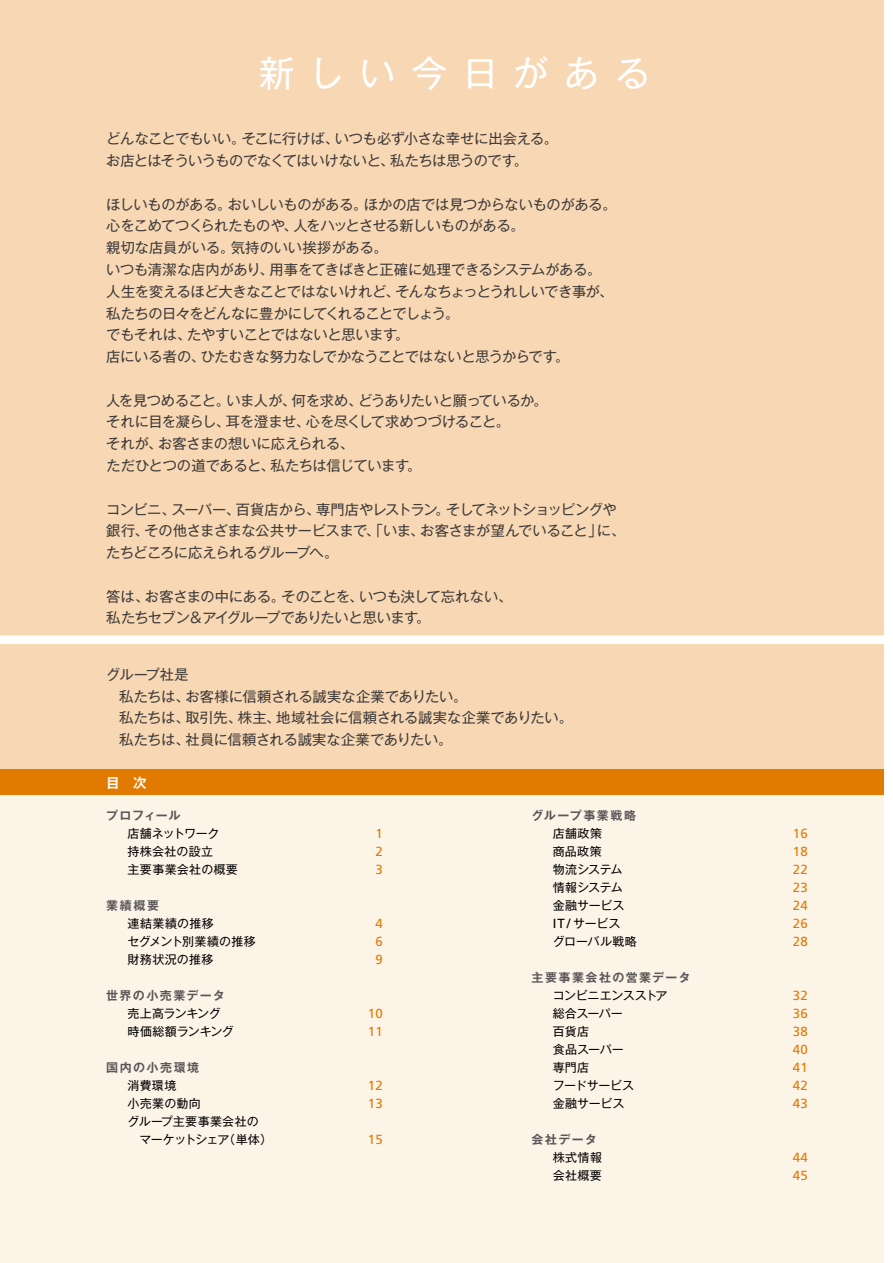
<style>
.page{position:relative;width:893px;height:1263px;background:#fff}
.page>*{position:absolute;margin:0;border:0;box-sizing:border-box;transform-origin:0 0}
.t1{font:36px "Gothic MB101 Pro";letter-spacing:.42em;color:#fff}
.t2{font:14.25px/21.8px "Gothic MB101 Pro";letter-spacing:-.02em;color:#3e3a39}
.t3{font:14.25px/21.8px "Gothic MB101 Pro";letter-spacing:-.04em;color:#3e3a39}
.t4{font:700 13.5px "Gothic MB101 Pro De";color:#fff}
.t5{font:13.2px "Frutiger";letter-spacing:.025em;color:#e17a00}
.t6{font:12px/18px "Gothic MB101 Pro";letter-spacing:.005em;color:#000}
.t7{font:700 12px "Gothic MB101 Pro De";letter-spacing:.115em;color:#595757}
.t8{font:12px "Gothic MB101 Pro";letter-spacing:.03em;color:#000}
.t9{font:12px "Gothic MB101 Pro";letter-spacing:-.035em;color:#000}
.t10{font:12px "Gothic MB101 Pro";letter-spacing:-.03em;color:#000}
.t11{font:12px "Gothic MB101 Pro";letter-spacing:-.015em;color:#000}
.t12{font:12px "Gothic MB101 Pro";letter-spacing:-.045em;color:#000}
.t13{font:12px "Gothic MB101 Pro";letter-spacing:.025em;color:#000}
.t14{font:12px "Gothic MB101 Pro";letter-spacing:-.025em;color:#000}
.s1{font-family:"Frutiger";font-size:13.2px}
</style>
<div class="page">
<div style="left:0;top:795px;width:893px;height:468px;background:#fdf4e8"></div>
<div style="left:0;top:0;width:893px;height:795px;background:#f8d8b4"></div>
<div style="left:0;top:770px;width:893px;height:25px;background:#e17a00"></div>
<div style="left:0;top:635px;width:884px;height:9px;background:#fff"></div>
<div style="left:884px;top:0;width:9px;height:1263px;background:#fff"></div>
<h1 class="t1" style="left:259px;top:43px;width:394px">新しい今日がある</h1>
<p class="t2" style="left:106px;top:126px;width:453px">どんなことでもいい。そこに行けば、いつも必ず小さな幸せに出会える。お店とはそういうものでなくてはいけないと、私たちは思うのです。</p>
<p class="t2" style="left:106px;top:191px;width:512px">ほしいものがある。おいしいものがある。ほかの店では見つからないものがある。心をこめてつくられたものや、人をハッとさせる新しいものがある。<br>親切な店員がいる。気持のいい挨拶がある。<br>いつも清潔な店内があり、用事をてきぱきと正確に処理できるシステムがある。人生を変えるほど大きなことではないけれど、そんなちょっとうれしいでき事が、私たちの日々をどんなに豊かにしてくれることでしょう。<br>でもそれは、たやすいことではないと思います。<br>店にいる者の、ひたむきな努力なしでかなうことではないと思うからです。</p>
<p class="t2" style="left:106px;top:387px;width:443px">人を見つめること。いま人が、何を求め、どうありたいと願っているか。それに目を凝らし、耳を澄ませ、心を尽くして求めつづけること。<br>それが、お客さまの想いに応えられる、<br>ただひとつの道であると、私たちは信じています。</p>
<p class="t3" style="left:106px;top:496px;width:520px">コンビニ、スーパー、百貨店から、専門店やレストラン。そしてネットショッピングや銀行、その他さまざまな公共サービスまで、「いま、お客さまが望んでいること」に、たちどころに応えられるグループへ。</p>
<p class="t2" style="left:106px;top:583px;width:408px">答は、お客さまの中にある。そのことを、いつも決して忘れない、私たちセブン＆アイグループでありたいと思います。</p>
<p class="t2" style="left:119px;top:661px;width:455px;text-indent:-13px">グループ社是<br>私たちは、お客様に信頼される誠実な企業でありたい。<br>私たちは、取引先、株主、地域社会に信頼される誠実な企業でありたい。私たちは、社員に信頼される誠実な企業でありたい。</p>
<p class="t4" style="left:106px;top:771px;width:42px">目 次</p>
<p class="t7" style="left:106px;top:805px;width:76px">プロフィール</p>
<p class="t9" style="left:128px;top:823px;width:94px">店舗ネットワーク</p>
<p class="t5" style="left:375px;top:825px;width:9px">1</p>
<p class="t13" style="left:128px;top:841px;width:87px">持株会社の設立</p>
<p class="t5" style="left:375px;top:843px;width:9px">2</p>
<p class="t8" style="left:128px;top:859px;width:112px">主要事業会社の概要</p>
<p class="t5" style="left:375px;top:861px;width:9px">3</p>
<p class="t7" style="left:106px;top:895px;width:54px">業績概要</p>
<p class="t8" style="left:128px;top:913px;width:88px">連結業績の推移</p>
<p class="t5" style="left:375px;top:915px;width:9px">4</p>
<p class="t10" style="left:128px;top:931px;width:130px">セグメント別業績の推移</p>
<p class="t5" style="left:375px;top:933px;width:9px">6</p>
<p class="t8" style="left:128px;top:949px;width:87px">財務状況の推移</p>
<p class="t5" style="left:375px;top:951px;width:9px">9</p>
<p class="t7" style="left:106px;top:985px;width:120px">世界の小売業データ</p>
<p class="t12" style="left:128px;top:1003px;width:95px">売上高ランキング</p>
<p class="t5" style="left:368px;top:1005px;width:17px">10</p>
<p class="t11" style="left:128px;top:1021px;width:108px">時価総額ランキング</p>
<p class="t5" style="left:368px;top:1023px;width:17px">11</p>
<p class="t7" style="left:106px;top:1057px;width:94px">国内の小売環境</p>
<p class="t6" style="left:128px;top:1074px;width:50px">消費環境</p>
<p class="t5" style="left:368px;top:1077px;width:17px">12</p>
<p class="t6" style="left:128px;top:1092px;width:75px">小売業の動向</p>
<p class="t5" style="left:368px;top:1095px;width:17px">13</p>
<p class="t6" style="left:140px;top:1110px;width:134px;text-indent:-12px">グループ主要事業会社のマーケットシェア（単体）</p>
<p class="t5" style="left:368px;top:1131px;width:17px">15</p>
<p class="t7" style="left:531px;top:805px;width:106px">グループ事業戦略</p>
<p class="t6" style="left:553px;top:822px;width:51px">店舗政策</p>
<p class="t5" style="left:793px;top:825px;width:17px">16</p>
<p class="t6" style="left:553px;top:840px;width:51px">商品政策</p>
<p class="t5" style="left:793px;top:843px;width:17px">18</p>
<p class="t6" style="left:553px;top:858px;width:71px">物流システム</p>
<p class="t5" style="left:793px;top:861px;width:17px">22</p>
<p class="t6" style="left:553px;top:876px;width:71px">情報システム</p>
<p class="t5" style="left:793px;top:879px;width:17px">23</p>
<p class="t6" style="left:553px;top:894px;width:73px">金融サービス</p>
<p class="t5" style="left:793px;top:897px;width:17px">24</p>
<p class="t6" style="left:553px;top:912px;width:69px"><span class="s1">IT /</span> サービス</p>
<p class="t5" style="left:793px;top:915px;width:17px">26</p>
<p class="t6" style="left:553px;top:930px;width:86px">グローバル戦略</p>
<p class="t5" style="left:793px;top:933px;width:17px">28</p>
<p class="t7" style="left:531px;top:967px;width:161px">主要事業会社の営業データ</p>
<p class="t9" style="left:553px;top:985px;width:116px">コンビニエンスストア</p>
<p class="t5" style="left:793px;top:987px;width:17px">32</p>
<p class="t6" style="left:553px;top:1002px;width:72px">総合スーパー</p>
<p class="t5" style="left:793px;top:1005px;width:17px">36</p>
<p class="t6" style="left:553px;top:1020px;width:38px">百貨店</p>
<p class="t5" style="left:793px;top:1023px;width:17px">38</p>
<p class="t6" style="left:553px;top:1038px;width:72px">食品スーパー</p>
<p class="t5" style="left:793px;top:1041px;width:17px">40</p>
<p class="t6" style="left:553px;top:1056px;width:38px">専門店</p>
<p class="t5" style="left:793px;top:1059px;width:17px">41</p>
<p class="t14" style="left:553px;top:1075px;width:83px">フードサービス</p>
<p class="t5" style="left:793px;top:1077px;width:17px">42</p>
<p class="t6" style="left:553px;top:1092px;width:73px">金融サービス</p>
<p class="t5" style="left:793px;top:1095px;width:17px">43</p>
<p class="t7" style="left:531px;top:1129px;width:67px">会社データ</p>
<p class="t6" style="left:553px;top:1146px;width:51px">株式情報</p>
<p class="t5" style="left:793px;top:1149px;width:17px">44</p>
<p class="t6" style="left:553px;top:1164px;width:50px">会社概要</p>
<p class="t5" style="left:793px;top:1167px;width:17px">45</p>
</div>
